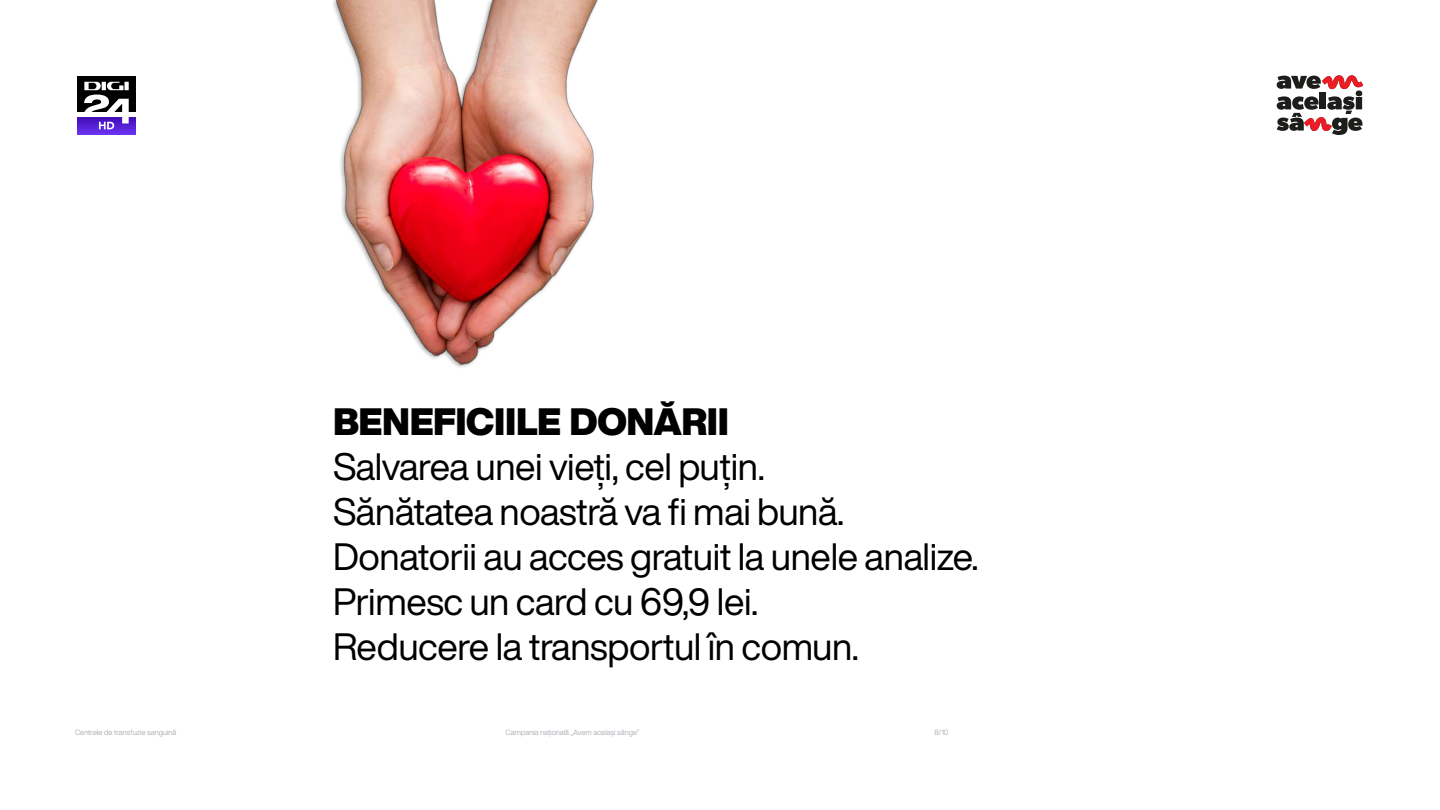
<style>
.page{position:relative;width:1440px;height:810px;background:#fff}
.page>*{position:absolute;margin:0;border:0;box-sizing:border-box;transform-origin:0 0}
.t1{font:37.5px/45px "Helvetica Now Display";letter-spacing:-.01em;color:#000}
.t2{font:900 37.5px "Helvetica Now Display";letter-spacing:-.01em;color:#000}
.t3{font:300 7.5px "Helvetica Now Display";letter-spacing:.01em;color:#9596a1}
.t4{font:300 7.5px "Helvetica Now Display";letter-spacing:.01em;color:#9696a0}
</style>
<div class="page">
<svg style="left:77px;top:76px;width:59px;height:1px"></svg>
<div style="left:77px;top:117px;width:59px;height:18px;background:#652ce8"></div>
<div style="left:77px;top:77px;width:59px;height:35px;background:#000"></div>
<svg style="left:77px;top:82px;width:59px;height:47px"></svg>
<svg style="left:1277px;top:75px;width:87px;height:60px"></svg>
<img style="left:333px;top:0;width:265px;height:368px">
<p class="t2" style="left:333px;top:396px;width:397px">BENEFICIILE DONĂRII</p>
<p class="t1" style="left:333px;top:444px;width:647px">Salvarea unei vieți, cel puțin.<br>Sănătatea noastră va fi mai bună.<br>Donatorii au acces gratuit la unele analize.<br>Primesc un card cu 69,9 lei.<br>Reducere la transportul în comun.</p>
<p class="t4" style="left:75px;top:727px;width:103px">Centrele de transfuzie sanguină</p>
<p class="t3" style="left:506px;top:727px;width:135px">Campania națională „Avem același sânge”</p>
<p class="t3" style="left:934px;top:727px;width:16px">8/10</p>
</div>
